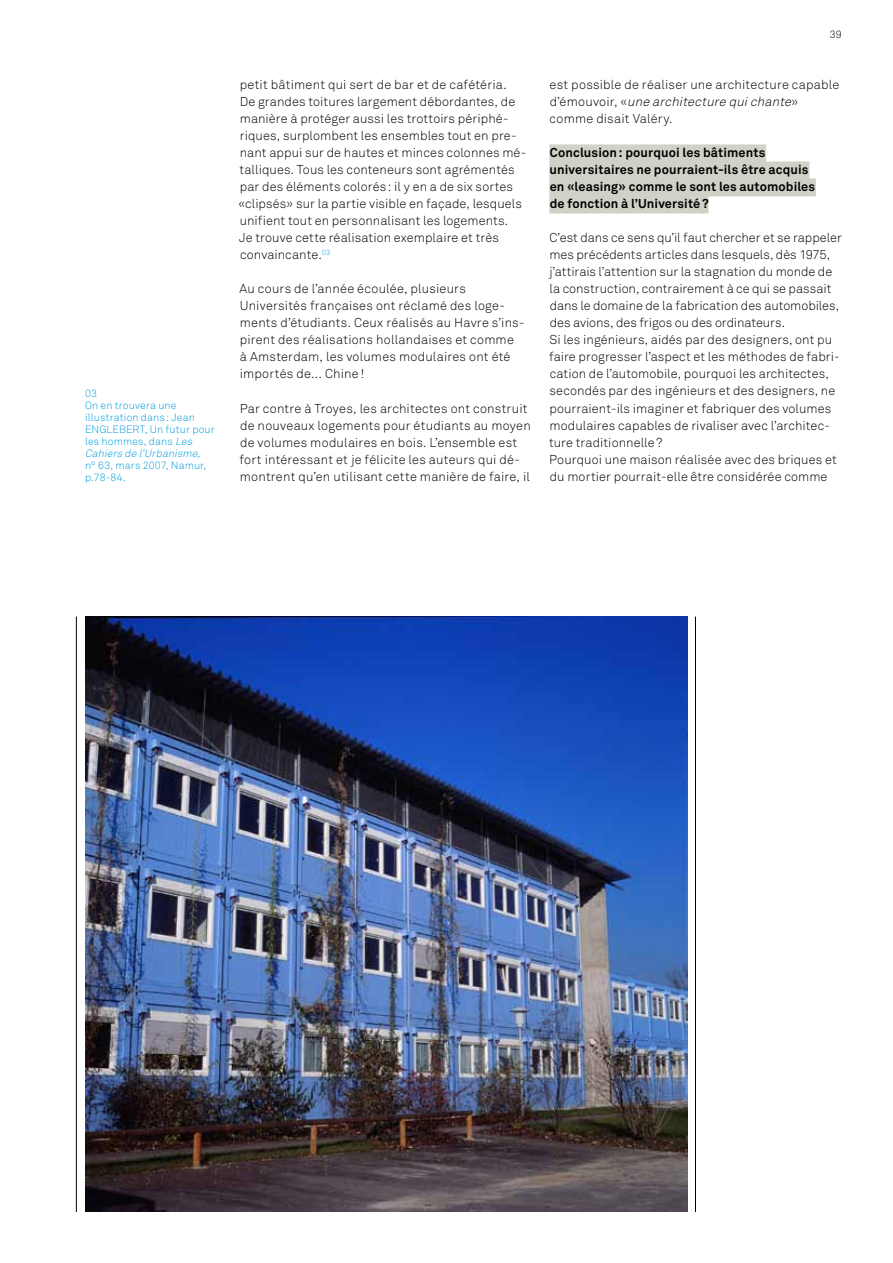
<style>
.page{position:relative;width:893px;height:1263px;background:#fff}
.page>*{position:absolute;margin:0;border:0;box-sizing:border-box;transform-origin:0 0}
.t1{font:300 12.75px/17px "Akkurat";letter-spacing:.01em;color:#000}
.t2{font:700 12.75px/17px "Akkurat";letter-spacing:.01em;color:#000}
.t3{font:300 10.5px/12px "Akkurat";letter-spacing:.015em;color:#009ee0}
.t4{font:300 10.5px "Akkurat";color:#000}
.s1{font-style:italic}
</style>
<div class="page">
<div style="left:549px;top:144px;width:217px;height:18px;background:#d1d2c7"></div>
<div style="left:549px;top:161px;width:260px;height:18px;background:#d1d2c7"></div>
<div style="left:549px;top:178px;width:267px;height:18px;background:#d1d2c7"></div>
<div style="left:549px;top:195px;width:159px;height:18px;background:#d1d2c7"></div>
<img style="left:85px;top:617px;width:602px;height:595px">
<hr style="left:695px;top:617px;width:1px;height:595px;background:#000">
<hr style="left:76px;top:617px;width:1px;height:595px;background:#000">
<p class="t3" style="left:85px;top:387px;width:131px">03<br>On en trouvera une illustration dans: Jean<br>ENGLEBERT, Un futur pour les hommes, dans <span class="s1">Les<br>Cahiers de l’Urbanisme</span>,<br>n° 63, mars 2007, Namur, p.78-84.</p>
<p class="t1" style="left:238px;top:76px;width:289px">petit bâtiment qui sert de bar et de cafétéria.<br>De grandes toitures largement débordantes, de manière à protéger aussi les trottoirs périphé&shy;riques, surplombent les ensembles tout en pre&shy;nant appui sur de hautes et minces colonnes mé&shy;talliques. Tous les conteneurs sont agrémentés par des éléments colorés: il y en a de six sortes «clipsés» sur la partie visible en façade, lesquels unifient tout en personnalisant les logements.<br>Je trouve cette réalisation exemplaire et très convaincante.<sup>03</sup></p>
<p class="t1" style="left:239px;top:280px;width:287px">Au cours de l’année écoulée, plusieurs Universités françaises ont réclamé des loge&shy;ments d’étudiants. Ceux réalisés au Havre s’ins&shy;pirent des réalisations hollandaises et comme<br>à Amsterdam, les volumes modulaires ont été importés de… Chine !</p>
<p class="t1" style="left:239px;top:399px;width:293px">Par contre à Troyes, les architectes ont construit de nouveaux logements pour étudiants au moyen de volumes modulaires en bois. L’ensemble est fort intéressant et je félicite les auteurs qui dé&shy;montrent qu’en utilisant cette manière de faire, il</p>
<p class="t4" style="left:830px;top:28px;width:14px">39</p>
<p class="t1" style="left:549px;top:76px;width:291px">est possible de réaliser une architecture capable d ’é m o u v o i r, « <span class="s1">une architecture quichante</span>» comme disait Valéry.</p>
<p class="t2" style="left:550px;top:144px;width:267px">Conclusion: pourquoi les bâtiments universitaires ne pourraient-ils être acquis en «leasing» comme le sont les automobiles de fonction à l’Université?</p>
<p class="t1" style="left:549px;top:229px;width:294px">C’est dans ce sens qu’il faut chercher et se rappeler mes précédents articles dans lesquels, dès 1975, j’attirais l’attention sur la stagnation du monde de la construction, contrairement à ce qui se passait dans le domaine de la fabrication des automobiles, des avions, des frigos ou des ordinateurs.<br>Si les ingénieurs, aidés par des designers, ont pu faire progresser l’aspect et les méthodes de fabri&shy;cation de l’automobile, pourquoi les architectes, secondés par des ingénieurs et des designers, ne pourraient-ils imaginer et fabriquer des volumes modulaires capables de rivaliser avec l’architec&shy;ture traditionnelle?<br>Pourquoi une maison réalisée avec des briques et du mortier pourrait-elle être considérée comme</p>
</div>
